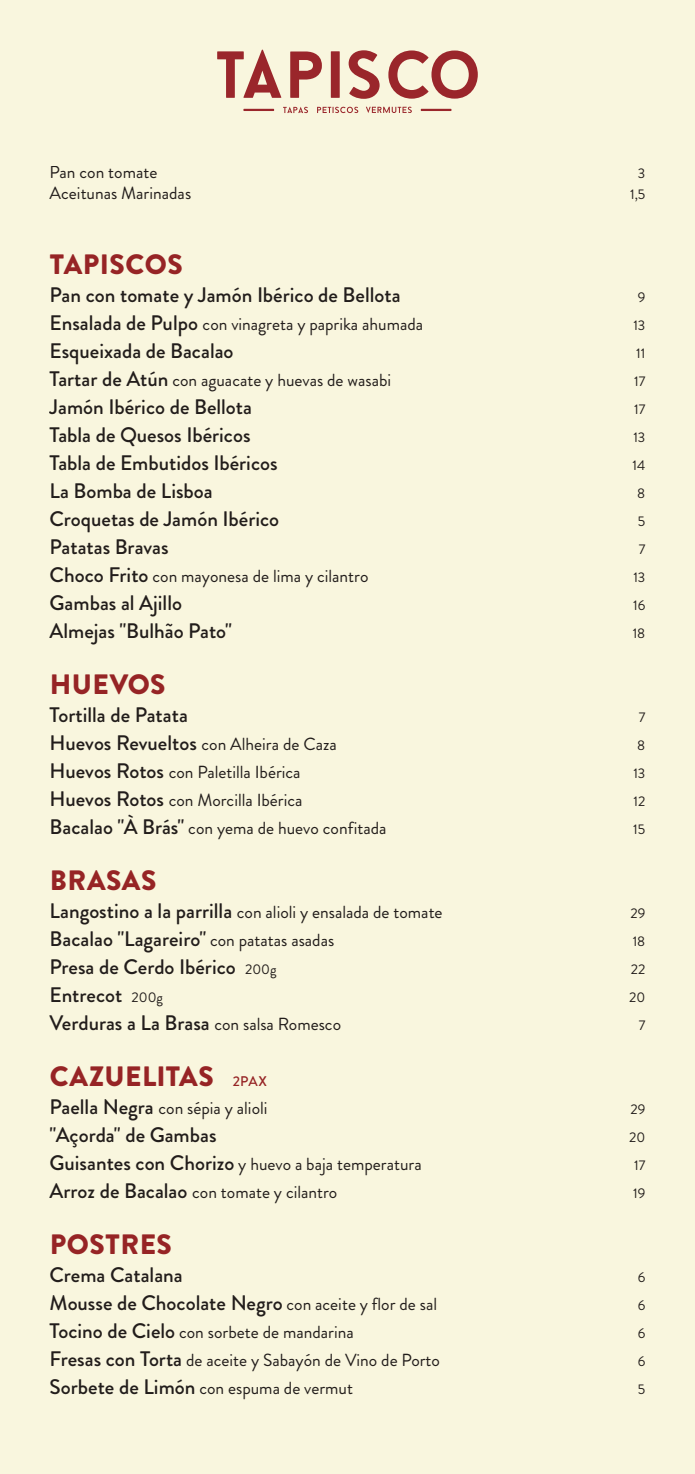
<style>
.page{position:relative;width:695px;height:1474px;background:#fff}
.page>*{position:absolute;margin:0;border:0;box-sizing:border-box;transform-origin:0 0}
.t1{font:900 28px "Brandon Grotesque";letter-spacing:.02em;color:#9a262b}
.t2{font:500 21px "Brandon Grotesque";color:#231f20}
.t3{font:17.5px "Brandon Grotesque";color:#231f20}
.t4{font:14px "Brandon Grotesque";color:#231f20}
.s1{font-weight:500;font-size:21px}
.s2{font-weight:400;font-size:17.5px}
.s3{font-weight:400;font-size:14px}
.s4{font-weight:500;font-size:14px}
</style>
<div class="page">
<div style="left:0;top:0;width:694px;height:1473px;background:#f9f6de"></div>
<hr style="left:243px;top:109px;width:31px;height:2px;background:#9a262b">
<svg style="left:317px;top:107px;width:41px;height:6px"></svg>
<svg style="left:366px;top:107px;width:46px;height:6px"></svg>
<svg style="left:283px;top:107px;width:25px;height:6px"></svg>
<svg style="left:348px;top:50px;width:31px;height:49px"></svg>
<svg style="left:217px;top:49px;width:64px;height:49px"></svg>
<svg style="left:290px;top:51px;width:32px;height:47px"></svg>
<div style="left:331px;top:51px;width:8px;height:47px;background:#9a262b"></div>
<svg style="left:388px;top:50px;width:89px;height:49px"></svg>
<hr style="left:420px;top:109px;width:31px;height:2px;background:#9a262b">
<p class="t3" style="left:50px;top:160px;width:109px">Pan con tomate</p>
<p class="t4" style="left:637px;top:164px;width:9px">3</p>
<p class="t3" style="left:50px;top:181px;width:143px">Aceitunas Marinadas</p>
<p class="t4" style="left:630px;top:185px;width:17px">1,5</p>
<h1 class="t1" style="left:50px;top:244px;width:134px">TAPISCOS</h1>
<p class="t2" style="left:50px;top:280px;width:352px">Pan con tomate y Jamón Ibérico de Bellota</p>
<p class="t4" style="left:637px;top:287px;width:9px">9</p>
<p class="t3" style="left:50px;top:312px;width:375px"><span class="s1">Ensalada de Pulpo</span> con vinagreta y paprika ahumada</p>
<p class="t4" style="left:633px;top:315px;width:14px">13</p>
<p class="t2" style="left:50px;top:336px;width:185px">Esqueixada de Bacalao</p>
<p class="t4" style="left:636px;top:343px;width:11px">11</p>
<p class="t3" style="left:50px;top:368px;width:343px"><span class="s1">Tartar de Atún</span> con aguacate y huevas de wasabi</p>
<p class="t4" style="left:634px;top:371px;width:13px">17</p>
<p class="t2" style="left:50px;top:392px;width:204px">Jamón Ibérico de Bellota</p>
<p class="t4" style="left:634px;top:399px;width:13px">17</p>
<p class="t2" style="left:50px;top:420px;width:202px">Tabla de Quesos Ibéricos</p>
<p class="t4" style="left:633px;top:427px;width:14px">13</p>
<p class="t2" style="left:50px;top:448px;width:229px">Tabla de Embutidos Ibéricos</p>
<p class="t4" style="left:632px;top:455px;width:14px">14</p>
<p class="t2" style="left:50px;top:476px;width:165px">La Bomba de Lisboa</p>
<p class="t4" style="left:637px;top:483px;width:10px">8</p>
<p class="t2" style="left:50px;top:504px;width:231px">Croquetas de Jamón Ibérico</p>
<p class="t4" style="left:637px;top:511px;width:9px">5</p>
<p class="t2" style="left:50px;top:532px;width:120px">Patatas Bravas</p>
<p class="t4" style="left:638px;top:539px;width:8px">7</p>
<p class="t3" style="left:50px;top:564px;width:320px"><span class="s1">Choco Frito</span> con mayonesa de lima y cilantro</p>
<p class="t4" style="left:633px;top:567px;width:14px">13</p>
<p class="t2" style="left:50px;top:588px;width:134px">Gambas al Ajillo</p>
<p class="t4" style="left:633px;top:595px;width:14px">16</p>
<p class="t2" style="left:50px;top:616px;width:184px">Almejas "Bulhão Pato"</p>
<p class="t4" style="left:632px;top:623px;width:14px">18</p>
<h1 class="t1" style="left:50px;top:664px;width:117px">HUEVOS</h1>
<p class="t2" style="left:50px;top:700px;width:140px">Tortilla de Patata</p>
<p class="t4" style="left:638px;top:707px;width:8px">7</p>
<p class="t3" style="left:50px;top:732px;width:288px"><span class="s1">Huevos Revueltos</span> con Alheira de Caza</p>
<p class="t4" style="left:637px;top:735px;width:10px">8</p>
<p class="t3" style="left:50px;top:760px;width:252px"><span class="s1">Huevos Rotos</span> con Paletilla Ibérica</p>
<p class="t4" style="left:633px;top:763px;width:14px">13</p>
<p class="t3" style="left:50px;top:788px;width:254px"><span class="s1">Huevos Rotos</span> con Morcilla Ibérica</p>
<p class="t4" style="left:633px;top:791px;width:13px">12</p>
<p class="t3" style="left:50px;top:816px;width:338px"><span class="s1">Bacalao "À Brás"</span> con yema de huevo confitada</p>
<p class="t4" style="left:633px;top:819px;width:14px">15</p>
<h1 class="t1" style="left:50px;top:860px;width:108px">BRASAS</h1>
<p class="t3" style="left:50px;top:900px;width:394px"><span class="s1">Langostino a la parrilla</span> con alioli y ensalada de tomate</p>
<p class="t4" style="left:630px;top:903px;width:16px">29</p>
<p class="t2" style="left:50px;top:924px;width:286px">Bacalao "Lagareiro" <span class="s2">con patatas asadas</span></p>
<p class="t4" style="left:632px;top:931px;width:14px">18</p>
<p class="t2" style="left:50px;top:952px;width:228px">Presa de Cerdo Ibérico <span class="s3">200g</span></p>
<p class="t4" style="left:630px;top:959px;width:16px">22</p>
<p class="t2" style="left:50px;top:980px;width:115px">Entrecot <span class="s3">200g</span></p>
<p class="t4" style="left:629px;top:987px;width:18px">20</p>
<p class="t2" style="left:50px;top:1008px;width:293px">Verduras a La Brasa <span class="s2">con salsa Romesco</span></p>
<p class="t4" style="left:638px;top:1015px;width:8px">7</p>
<h1 class="t1" style="left:50px;top:1056px;width:219px">CAZUELITAS <span class="s4">2PAX</span></h1>
<p class="t3" style="left:50px;top:1096px;width:219px"><span class="s1">Paella Negra</span> con sépia y alioli</p>
<p class="t4" style="left:630px;top:1099px;width:16px">29</p>
<p class="t2" style="left:50px;top:1120px;width:168px">"Açorda" de Gambas</p>
<p class="t4" style="left:629px;top:1127px;width:18px">20</p>
<p class="t3" style="left:50px;top:1152px;width:373px"><span class="s1">Guisantes con Chorizo</span> y huevo a baja temperatura</p>
<p class="t4" style="left:634px;top:1155px;width:13px">17</p>
<p class="t3" style="left:50px;top:1180px;width:289px"><span class="s1">Arroz de Bacalao</span> con tomate y cilantro</p>
<p class="t4" style="left:633px;top:1183px;width:14px">19</p>
<h1 class="t1" style="left:50px;top:1224px;width:124px">POSTRES</h1>
<p class="t2" style="left:50px;top:1260px;width:135px">Crema Catalana</p>
<p class="t4" style="left:637px;top:1267px;width:9px">6</p>
<p class="t2" style="left:50px;top:1288px;width:389px">Mousse de Chocolate Negro <span class="s2">con aceite y flor de sal</span></p>
<p class="t4" style="left:637px;top:1295px;width:9px">6</p>
<p class="t3" style="left:50px;top:1320px;width:305px"><span class="s1">Tocino de Cielo</span> con sorbete de mandarina</p>
<p class="t4" style="left:637px;top:1323px;width:9px">6</p>
<p class="t3" style="left:50px;top:1348px;width:392px"><span class="s1">Fresas con Torta</span> de aceite y Sabayón de Vino de Porto</p>
<p class="t4" style="left:637px;top:1351px;width:9px">6</p>
<p class="t3" style="left:50px;top:1376px;width:305px"><span class="s1">Sorbete de Limón</span> con espuma de vermut</p>
<p class="t4" style="left:637px;top:1379px;width:9px">5</p>
</div>
